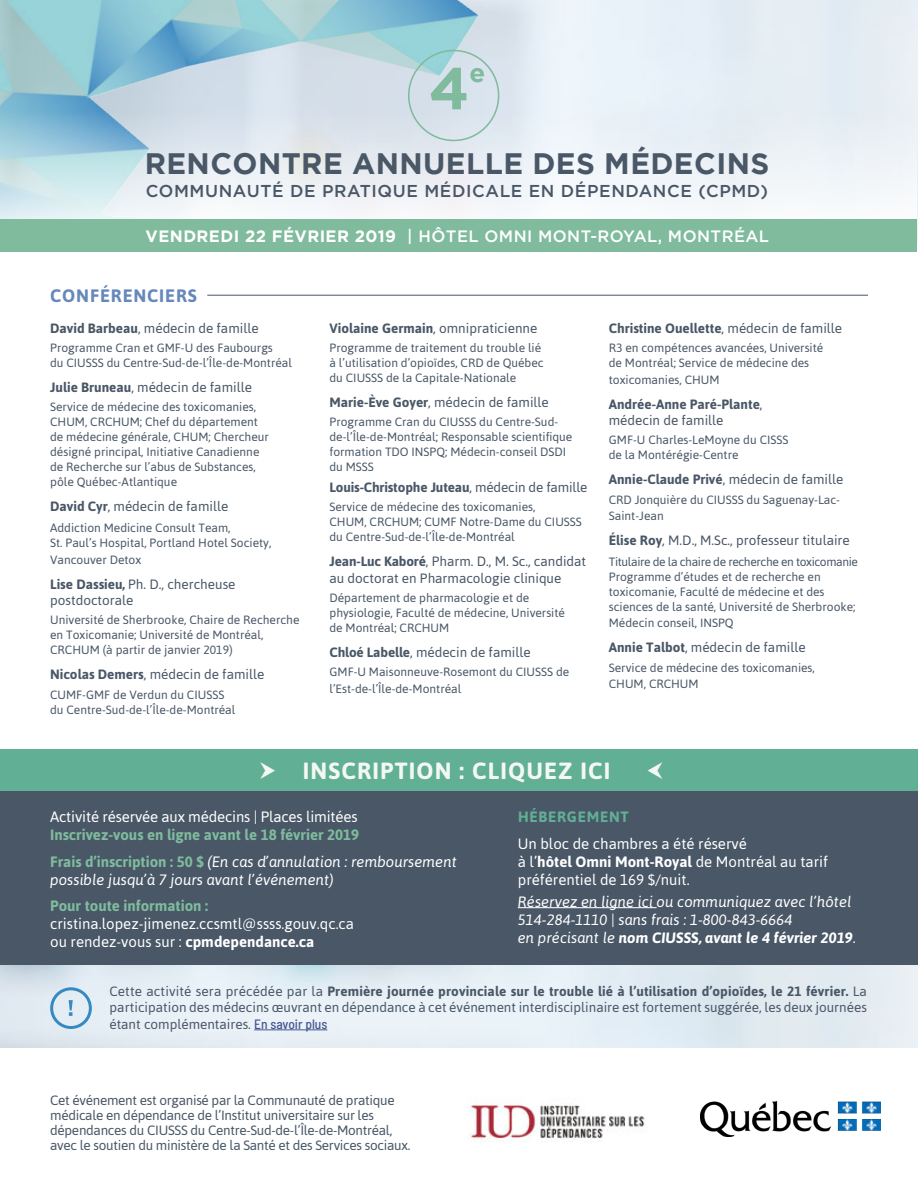
<style>
.page{position:relative;width:918px;height:1188px;background:#fff}
.page>*{position:absolute;margin:0;border:0;box-sizing:border-box;transform-origin:0 0}
.t1{font:700 58.95px "Gotham";color:#7fbb9c}
.t2{font:700 29.55px "Gotham";letter-spacing:.015em;color:#495767}
.t3{font:700 25.8px "Gotham";color:#7fbb9c}
.t4{font:700 23.4px "Asap";letter-spacing:.05em;color:#f4f8f2}
.t5{font:700 18px "Asap";letter-spacing:.05em;color:#6788bb}
.t6{font:500 17.25px "Gotham HTF";letter-spacing:.035em;color:#495767}
.t7{font:500 16.5px "Gotham HTF";letter-spacing:.025em;color:#fff}
.t8{font:15px/18px "Asap";color:#fff}
.t9{font:italic 15px/18px "Asap";color:#fff}
.t10{font:700 15px/26.5px "Asap";color:#7fbb9c}
.t11{font:700 15px "Asap";letter-spacing:.05em;color:#61af95}
.t12{font:13.5px/16.5px "Asap";color:#495767}
.t13{font:13.5px/15px "Asap";letter-spacing:-.02em;color:#495767}
.t14{font:700 13.5px/16.5px "Asap";color:#495767}
.t15{font:12px/15px "Asap";color:#495767}
.s1{font-weight:700}
.s2{font-weight:400}
.s3{font-weight:400;font-style:italic;color:#fff}
.s4{font-family:"Barlow";font-weight:500;font-stretch:semi-condensed;color:#465792}
</style>
<div class="page">
<img style="left:0;top:964px;width:918px;height:83px">
<hr style="left:207px;top:295px;width:661px;height:1px;background:#495767">
<div style="left:0;top:775px;width:918px;height:189px;background:#495767"></div>
<hr style="left:518px;top:907px;width:139px;height:1px;background:#fff">
<hr style="left:254px;top:1030px;width:73px;height:1px;background:#465792">
<img style="left:701px;top:1102px;width:180px;height:35px">
<img style="left:468px;top:1103px;width:177px;height:39px">
<div style="left:0;top:749px;width:918px;height:42px;background:#61af95"></div>
<svg style="left:0;top:1px;width:917px;height:219px"></svg>
<div style="left:408px;top:50px;width:91px;height:91px;border:2px solid #7fbb9c;border-radius:50%"></div>
<div style="left:0;top:220px;width:917px;height:32px;background:#7fbb9c"></div>
<div style="left:50px;top:987px;width:42px;height:42px;border:3px solid #3789c3;border-radius:50%"></div>
<svg style="left:69px;top:1000px;width:4px;height:16px"></svg>
<h1 class="t1" style="left:429px;top:54px;width:42px">4</h1>
<h3 class="t3" style="left:469px;top:58px;width:17px">e</h3>
<h2 class="t2" style="left:145px;top:147px;width:626px">RENCONTRE ANNUELLE DES MÉDECINS</h2>
<h3 class="t6" style="left:146px;top:181px;width:624px">COMMUNAUTÉ DE PRATIQUE MÉDICALE EN DÉPENDANCE (CPMD)</h3>
<h3 class="t7" style="left:146px;top:227px;width:625px"><span class="s1">VENDREDI 22 FÉVRIER 2019</span> | HÔTEL OMNI MONT-ROYAL, MONTRÉAL</h3>
<h3 class="t5" style="left:50px;top:285px;width:148px">CONFÉRENCIERS</h3>
<p class="t12" style="left:50px;top:320px;width:210px"><span class="s1">David Barbeau</span>, médecin de famille</p>
<p class="t15" style="left:50px;top:340px;width:243px">Programme Cran et GMF-U des Faubourgs<br>du CIUSSS du Centre-Sud-de-l’Île-de-Montréal</p>
<p class="t12" style="left:50px;top:379px;width:203px"><span class="s1">Julie Bruneau</span>, médecin de famille</p>
<p class="t15" style="left:50px;top:400px;width:220px">Service de médecine des toxicomanies, CHUM, CRCHUM; Chef du département de médecine générale, CHUM; Chercheur désigné principal, Initiative Canadienne de Recherche sur l’abus de Substances, pôle Québec-Atlantique</p>
<p class="t12" style="left:50px;top:498px;width:180px"><span class="s1">David Cyr</span>, médecin de famille</p>
<p class="t15" style="left:50px;top:520px;width:223px">Addiction Medicine Consult Team,<br>St. Paul’s Hospital, Portland Hotel Society,</p>
<p class="t15" style="left:50px;top:552px;width:93px">Vancouver Detox</p>
<p class="t12" style="left:50px;top:576px;width:187px"><span class="s1">Lise Dassieu,</span> Ph. D., chercheuse postdoctorale</p>
<p class="t15" style="left:50px;top:613px;width:251px">Université de Sherbrooke, Chaire de Recherche en Toxicomanie; Université de Montréal,<br>CRCHUM (à partir de janvier 2019)</p>
<p class="t12" style="left:50px;top:666px;width:216px"><span class="s1">Nicolas Demers</span>, médecin de famille</p>
<p class="t15" style="left:50px;top:687px;width:187px">CUMF-GMF de Verdun du CIUSSS du Centre-Sud-de-l’Île-de-Montréal</p>
<p class="t12" style="left:330px;top:320px;width:209px"><span class="s1">Violaine Germain</span>, omnipraticienne</p>
<p class="t15" style="left:330px;top:340px;width:216px">Programme de traitement du trouble lié à l’utilisation d’opioïdes, CRD de Québec du CIUSSS de la Capitale-Nationale</p>
<p class="t12" style="left:330px;top:394px;width:221px"><span class="s1">Marie-Ève Goyer</span>, médecin de famille</p>
<p class="t15" style="left:330px;top:415px;width:244px">Programme Cran du CIUSSS du Centre-Sud&shy;de-l’Île-de-Montréal; Responsable scientifique formation TDO INSPQ; Médecin-conseil DSDI du MSSS</p>
<p class="t14" style="left:330px;top:479px;width:260px">Louis-Christophe Juteau<span class="s2">, médecin de famille</span></p>
<p class="t15" style="left:330px;top:500px;width:254px">Service de médecine des toxicomanies,<br>CHUM, CRCHUM; CUMF Notre-Dame du CIUSSS du Centre-Sud-de-l’Île-de-Montréal</p>
<p class="t12" style="left:330px;top:553px;width:258px"><span class="s1">Jean-Luc Kaboré</span>, Pharm. D., M. Sc., candidat au doctorat en Pharmacologie clinique</p>
<p class="t15" style="left:330px;top:590px;width:237px">Département de pharmacologie et de physiologie, Faculté de médecine, Université de Montréal; CRCHUM</p>
<p class="t12" style="left:330px;top:644px;width:203px"><span class="s1">Chloé Labelle</span>, médecin de famille</p>
<p class="t15" style="left:330px;top:664px;width:241px;line-height:16.5px">GMF-U Maisonneuve-Rosemont du CIUSSS de l’Est-de-l’Île-de-Montréal</p>
<p class="t14" style="left:609px;top:320px;width:235px">Christine Ouellette<span class="s2">, médecin de famille</span></p>
<p class="t15" style="left:609px;top:340px;width:216px">R3 en compétences avancées, Université de Montréal; Service de médecine des</p>
<p class="t15" style="left:609px;top:372px;width:112px">toxicomanies, CHUM</p>
<p class="t14" style="left:609px;top:396px;width:155px">Andrée-Anne Paré-Plante<span class="s2">, médecin de famille</span></p>
<p class="t15" style="left:609px;top:433px;width:181px">GMF-U Charles-LeMoyne du CISSS de la Montérégie-Centre</p>
<p class="t14" style="left:609px;top:471px;width:236px">Annie-Claude Privé<span class="s2">, médecin de famille</span></p>
<p class="t15" style="left:609px;top:491px;width:233px;line-height:16.5px">CRD Jonquière du CIUSSS du Saguenay-Lac-<br>Saint-Jean</p>
<p class="t12" style="left:609px;top:532px;width:242px"><span class="s1">Élise Roy</span>, M.D., M.Sc., professeur titulaire</p>
<p class="t15" style="left:609px;top:554px;width:251px">Titulaire de la chaire de recherche en toxicomanie Programme d’études et de recherche en toxicomanie, Faculté de médecine et des sciences de la santé, Université de Sherbrooke;</p>
<p class="t15" style="left:609px;top:616px;width:126px">Médecin conseil, INSPQ</p>
<p class="t12" style="left:609px;top:639px;width:198px"><span class="s1">Annie Talbot</span>, médecin de famille</p>
<p class="t15" style="left:609px;top:659px;width:208px;line-height:16.5px">Service de médecine des toxicomanies,<br>CHUM, CRCHUM</p>
<h3 class="t4" style="left:303px;top:758px;width:309px">INSCRIPTION : CLIQUEZ ICI</h3>
<p class="t11" style="left:518px;top:808px;width:113px">HÉBERGEMENT</p>
<p class="t8" style="left:518px;top:834px;width:312px">Un bloc de chambres a été réservé<br>à l’<span class="s1">hôtel Omni Mont-Royal</span> de Montréal au tarif préférentiel de 169 $/nuit.</p>
<p class="t9" style="left:518px;top:892px;width:339px">Réservez en ligne ici ou communiquez avec l’hôtel<br>514-284-1110 | sans frais : 1-800-843-6664<br>en précisant le <span class="s1">nom CIUSSS, avant le 4 février 2019</span>.</p>
<p class="t8" style="left:50px;top:808px;width:309px">Activité réservée aux médecins | Places limitées</p>
<p class="t10" style="left:50px;top:821px;width:408px">Inscrivez-vous en ligne avant le 18 février 2019<br>Frais d’inscription : 50 $ <span class="s3">(En cas d’annulation : remboursement</span></p>
<p class="t9" style="left:50px;top:870px;width:285px">possible jusqu’à 7 jours avant l’événement)</p>
<p class="t10" style="left:50px;top:892px;width:160px">Pour toute information :</p>
<p class="t8" style="left:50px;top:915px;width:305px">cristina.lopez-jimenez.ccsmtl@ssss.gouv.qc.ca ou rendez-vous sur : <span class="s1">cpmdependance.ca</span></p>
<p class="t12" style="left:109px;top:983px;width:759px;text-align:justify">Cette activité sera précédée par la <span class="s1">Première journée provinciale sur le trouble lié à l’utilisation d’opioïdes, le 21 février.</span> La participation des médecins œuvrant en dépendance à cet événement interdisciplinaire est fortement suggérée, les deux journées étant complémentaires. <span class="s4">En savoir plus</span></p>
<p class="t13" style="left:50px;top:1092px;width:362px">Cet événement est organisé par la Communauté de pratique médicale en dépendance de l’Institut universitaire sur les dépendances du CIUSSS du Centre-Sud-de-l’Île-de-Montréal, avec le soutien du ministère de la Santé et des Services sociaux.</p>
</div>
